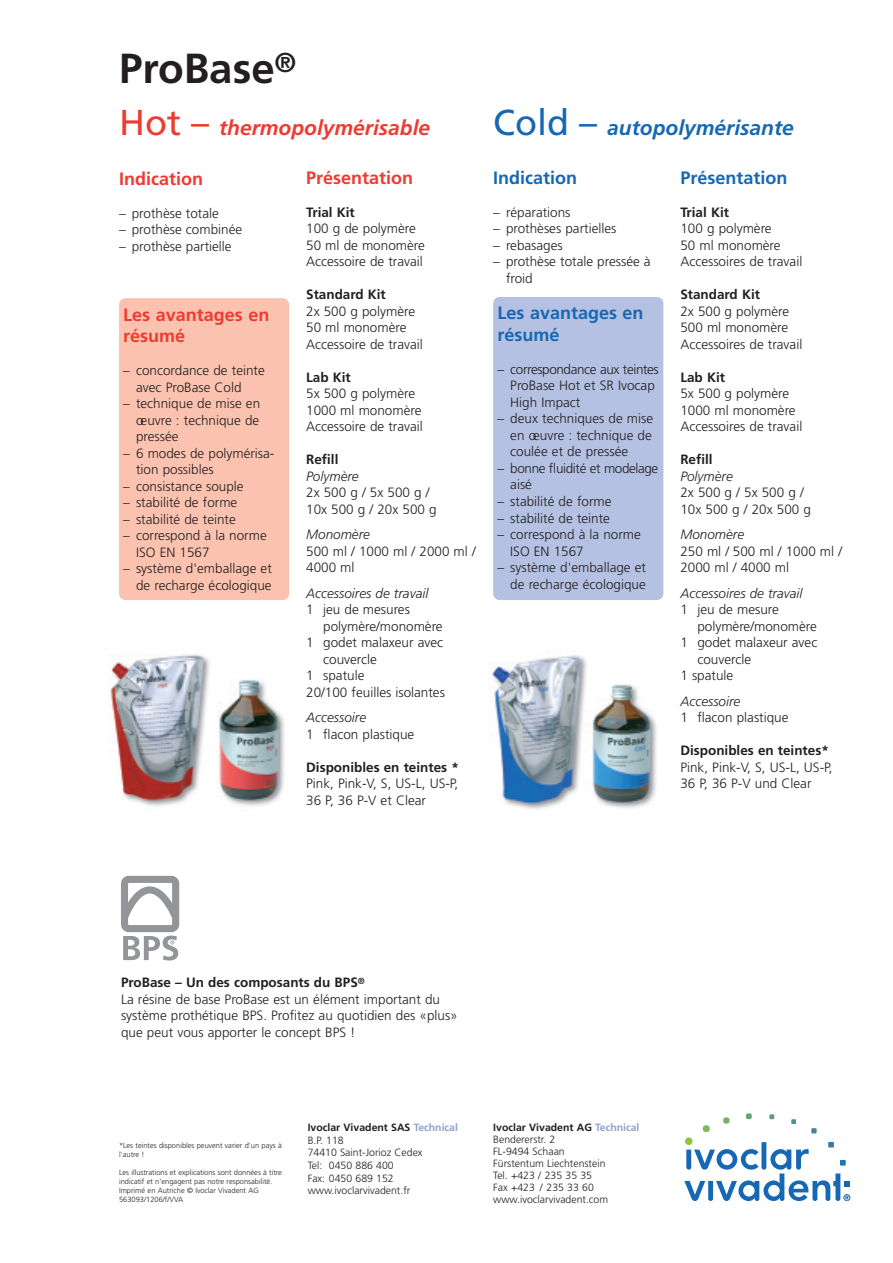
<style>
.page{position:relative;width:893px;height:1263px;background:#fff}
.page>*{position:absolute;margin:0;border:0;box-sizing:border-box;transform-origin:0 0}
.t1{font:700 42px "Frutiger";color:#231f20}
.t2{font:italic 700 21px "Frutiger";color:#ee3b32}
.t3{font:italic 700 21px "Frutiger";color:#1768b4}
.t4{font:700 18px/21.6px "Frutiger";color:#ee3b32}
.t5{font:700 18px/21.6px "Frutiger";color:#1768b4}
.t6{font:300 13.5px/16.5px "Frutiger";color:#231f20}
.t7{font:700 13.5px "Frutiger";color:#231f20}
.t8{font:italic 300 13.5px "Frutiger";color:#231f20}
.t9{font:300 13.5px/16.5px "Frutiger";letter-spacing:-.03em;color:#231f20}
.t10{font:300 10.5px/12px "Frutiger";color:#231f20}
.t11{font:300 7.5px/9px "Frutiger";color:#231f20}
.s1{font-weight:400;font-style:normal;font-size:36px}
.s2{font-weight:700}
.s3{font-weight:700;color:#8ca2d2}
</style>
<div class="page">
<svg style="left:684px;top:1113px;width:166px;height:88px"></svg>
<div style="left:121px;top:876px;width:58px;height:56px;border:7px solid #939598;border-radius:4px"></div>
<svg style="left:121px;top:883px;width:59px;height:42px"></svg>
<svg style="left:123px;top:935px;width:55px;height:25px"></svg>
<div style="left:119px;top:298px;width:170px;height:302px;background:#fbc3af;border-radius:6px"></div>
<div style="left:493px;top:297px;width:170px;height:303px;background:#b5c1e2;border-radius:6px"></div>
<img style="left:110px;top:654px;width:175px;height:153px">
<img style="left:492px;top:655px;width:165px;height:155px">
<h1 class="t1" style="left:119px;top:51px;width:179px">ProBase<sup>®</sup></h1>
<h2 class="t2" style="left:119px;top:119px;width:313px"><span class="s1">Hot –</span> thermopolymérisable</h2>
<h2 class="t3" style="left:493px;top:119px;width:302px"><span class="s1">Cold –</span> autopolymérisante</h2>
<h3 class="t4" style="left:119px;top:169px;width:86px">Indication</h3>
<p class="t6" style="left:119px;top:206px;width:101px">– prothèse totale</p>
<p class="t6" style="left:119px;top:222px;width:125px">– prothèse combinée</p>
<p class="t6" style="left:119px;top:239px;width:114px">– prothèse partielle</p>
<h3 class="t4" style="left:123px;top:305px;width:148px">Les avantages en résumé</h3>
<p class="t6" style="left:136px;top:363px;width:130px;text-indent:-13px">– concordance de teinte avec ProBase Cold</p>
<p class="t6" style="left:136px;top:396px;width:126px;text-align:justify;text-indent:-13px">– technique de mise en oeuvre : technique de pressée</p>
<p class="t6" style="left:136px;top:446px;width:140px;text-indent:-13px">– 6 modes de polymérisa&shy;tion possibles</p>
<p class="t6" style="left:123px;top:479px;width:122px">– consistance souple</p>
<p class="t6" style="left:123px;top:495px;width:116px">– stabilité de forme</p>
<p class="t6" style="left:123px;top:512px;width:114px">– stabilité de teinte</p>
<p class="t6" style="left:136px;top:528px;width:132px;text-indent:-13px">– correspond à la norme<br>ISO EN 1567</p>
<p class="t6" style="left:123px;top:561px;width:150px;text-align:right">– système d'emballage et de recharge écologique</p>
<h3 class="t4" style="left:306px;top:168px;width:109px">Présentation</h3>
<p class="t7" style="left:306px;top:206px;width:50px">Trial Kit</p>
<p class="t6" style="left:306px;top:221px;width:120px">100 g de polymère<br>50 ml de monomère<br>Accessoire de travail</p>
<p class="t7" style="left:306px;top:289px;width:81px">Standard Kit</p>
<p class="t6" style="left:306px;top:304px;width:118px">2x 500 g polymère<br>50 ml monomère<br>Accessoire de travail</p>
<p class="t7" style="left:306px;top:371px;width:46px">Lab Kit</p>
<p class="t6" style="left:306px;top:386px;width:118px">5x 500 g polymère<br>1000 ml monomère<br>Accessoire de travail</p>
<p class="t7" style="left:306px;top:454px;width:34px">Refill</p>
<p class="t8" style="left:306px;top:470px;width:54px">Polymère</p>
<p class="t6" style="left:306px;top:485px;width:132px">2x 500 g / 5x 500 g /<br>10x 500 g / 20x 500 g</p>
<p class="t8" style="left:306px;top:529px;width:65px">Monomère</p>
<p class="t6" style="left:306px;top:544px;width:171px">500 ml / 1000 ml / 2000 ml /<br>4000 ml</p>
<p class="t8" style="left:306px;top:587px;width:124px">Accessoires de travail</p>
<p class="t6" style="left:306px;top:602px;width:105px">1 jeu de mesures</p>
<p class="t6" style="left:323px;top:619px;width:121px">polymère/monomère</p>
<p class="t6" style="left:306px;top:635px;width:139px">1 godet malaxeur avec</p>
<p class="t6" style="left:323px;top:652px;width:55px">couvercle</p>
<p class="t6" style="left:306px;top:668px;width:60px">1 spatule</p>
<p class="t6" style="left:306px;top:685px;width:140px">20/100 feuilles isolantes</p>
<p class="t8" style="left:306px;top:712px;width:61px">Accessoire</p>
<p class="t6" style="left:306px;top:727px;width:110px">1 flacon plastique</p>
<p class="t7" style="left:306px;top:761px;width:154px">Disponibles en teintes *</p>
<p class="t6" style="left:306px;top:776px;width:154px">Pink, Pink-V, S, US-L, US-P,<br>36 P, 36 P-V et Clear</p>
<h3 class="t5" style="left:493px;top:168px;width:86px">Indication</h3>
<p class="t6" style="left:493px;top:205px;width:79px">– réparations</p>
<p class="t6" style="left:493px;top:221px;width:125px">– prothèses partielles</p>
<p class="t6" style="left:493px;top:238px;width:71px">– rebasages</p>
<p class="t6" style="left:506px;top:254px;width:146px;text-indent:-13px">– prothèse totale pressée à froid</p>
<h3 class="t5" style="left:497px;top:304px;width:148px">Les avantages en résumé</h3>
<p class="t6" style="left:510px;top:362px;width:150px;text-indent:-13px">– correspondance aux teintes<br>ProBase Hot et SR Ivocap<br>High Impact</p>
<p class="t6" style="left:510px;top:412px;width:144px;text-align:justify;text-indent:-13px">– deux techniques de mise en oeuvre : technique de coulée et de pressée</p>
<p class="t9" style="left:510px;top:461px;width:150px;text-indent:-13px">– bonne fluidité et modelage aisé</p>
<p class="t6" style="left:497px;top:494px;width:116px">– stabilité de forme</p>
<p class="t6" style="left:497px;top:511px;width:114px">– stabilité de teinte</p>
<p class="t6" style="left:510px;top:527px;width:132px;text-indent:-13px">– correspond à la norme<br>ISO EN 1567</p>
<p class="t6" style="left:497px;top:560px;width:150px;text-align:right">– système d'emballage et de recharge écologique</p>
<h3 class="t5" style="left:680px;top:168px;width:109px">Présentation</h3>
<p class="t7" style="left:680px;top:206px;width:50px">Trial Kit</p>
<p class="t6" style="left:680px;top:221px;width:123px">100 g polymère<br>50 ml monomère<br>Accessoires de travail</p>
<p class="t7" style="left:680px;top:289px;width:81px">Standard Kit</p>
<p class="t6" style="left:680px;top:304px;width:123px">2x 500 g polymère<br>500 ml monomère<br>Accessoires de travail</p>
<p class="t7" style="left:680px;top:371px;width:46px">Lab Kit</p>
<p class="t6" style="left:680px;top:386px;width:123px">5x 500 g polymère<br>1000 ml monomère<br>Accessoires de travail</p>
<p class="t7" style="left:680px;top:454px;width:34px">Refill</p>
<p class="t8" style="left:680px;top:470px;width:54px">Polymère</p>
<p class="t6" style="left:680px;top:485px;width:132px">2x 500 g / 5x 500 g /<br>10x 500 g / 20x 500 g</p>
<p class="t8" style="left:680px;top:529px;width:65px">Monomère</p>
<p class="t6" style="left:680px;top:544px;width:163px">250 ml / 500 ml / 1000 ml /<br>2000 ml / 4000 ml</p>
<p class="t8" style="left:680px;top:587px;width:124px">Accessoires de travail</p>
<p class="t6" style="left:680px;top:602px;width:100px">1 jeu de mesure</p>
<p class="t6" style="left:697px;top:619px;width:121px">polymère/monomère</p>
<p class="t6" style="left:680px;top:635px;width:139px">1 godet malaxeur avec</p>
<p class="t6" style="left:697px;top:652px;width:55px">couvercle</p>
<p class="t6" style="left:680px;top:668px;width:54px">1 spatule</p>
<p class="t8" style="left:680px;top:695px;width:61px">Accessoire</p>
<p class="t6" style="left:680px;top:710px;width:110px">1 flacon plastique</p>
<p class="t7" style="left:680px;top:745px;width:150px">Disponibles en teintes*</p>
<p class="t6" style="left:680px;top:760px;width:154px">Pink, Pink-V, S, US-L, US-P,<br>36 P, 36 P-V und Clear</p>
<p class="t6" style="left:121px;top:975px;width:338px"><span class="s2">ProBase – Un des composants du BPS</span><sup>®<br></sup>La résine de base ProBase est un élément important du système prothétique BPS. Profitez au quotidien des «plus» que peut vous apporter le concept BPS !</p>
<p class="t11" style="left:119px;top:1141px;width:164px">*Les teintes disponibles peuvent varier d'un pays à l'autre !</p>
<p class="t11" style="left:119px;top:1168px;width:164px">Les illustrations et explications sont données à titre indicatif et n'engagent pas notre responsabilité.<br>Imprimé en Autriche © Ivoclar Vivadent AG 563093/1206/f/VVA</p>
<p class="t10" style="left:308px;top:1122px;width:152px;line-height:12.6px"><span class="s2">Ivoclar Vivadent SAS</span> <span class="s3">Technical<br></span>B.P. 118<br>74410 Saint-Jorioz Cedex<br>Tel: 0450 886 400<br>Fax: 0450 689 152 www.ivoclarvivadent.fr</p>
<p class="t10" style="left:493px;top:1122px;width:148px"><span class="s2">Ivoclar Vivadent AG</span> <span class="s3">Technical<br></span>Bendererstr. 2<br>FL-9494 Schaan<br>Fürstentum Liechtenstein<br>Tel. +423 / 235 35 35<br>Fax +423 / 235 33 60 www.ivoclarvivadent.com</p>
</div>
